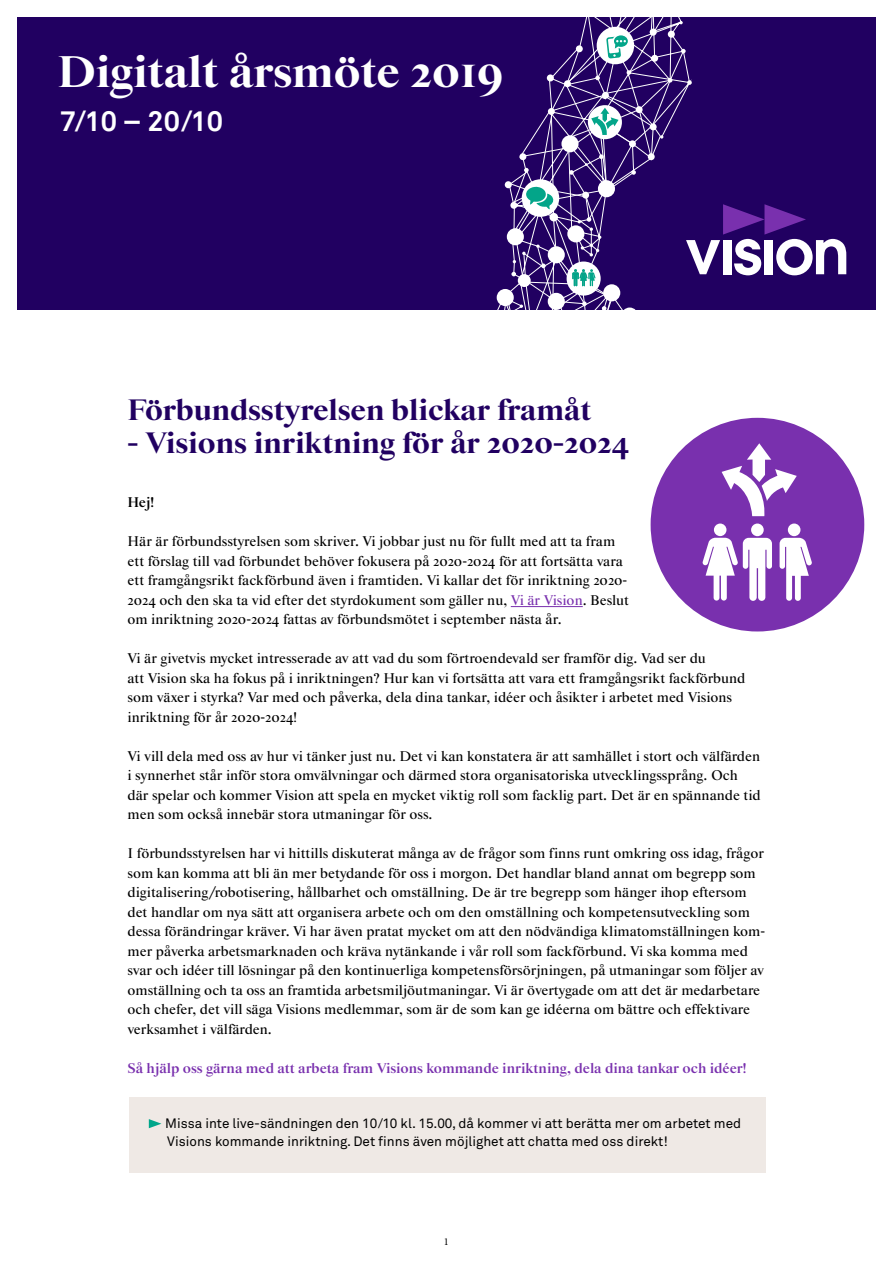
<style>
.page{position:relative;width:893px;height:1263px;background:#fff}
.page>*{position:absolute;margin:0;border:0;box-sizing:border-box;transform-origin:0 0}
.t1{font:800 45px "Starling";color:#fff}
.t2{font:800 30px "Starling";color:#210061}
.t3{font:700 28.5px "Akkurat";color:#fff}
.t4{font:14.25px/19.5px "Starling";color:#000}
.t5{font:700 14.25px "Starling";color:#7930ae}
.t6{font:700 14.25px "Starling";color:#000}
.t7{font:13.5px/18px "Akkurat";color:#000}
.t8{font:10.5px "Minion Pro";color:#000}
.s1{color:#7930ae}
</style>
<div class="page">
<div style="left:129px;top:1097px;width:636px;height:75px;background:#efe9e5"></div>
<div style="left:17px;top:17px;width:859px;height:292px;background:#210061"></div>
<svg style="left:496px;top:182px;width:188px;height:128px"></svg>
<div style="left:567px;top:261px;width:34px;height:35px;background:#fff;border-radius:50%"></div>
<svg style="left:506px;top:17px;width:340px;height:269px"></svg>
<hr style="left:511px;top:606px;width:72px;height:1px;background:#7930ae">
<svg style="left:149px;top:1119px;width:12px;height:9px"></svg>
<div style="left:651px;top:418px;width:213px;height:213px;background:#7930ae;border-radius:50%"></div>
<div style="left:751px;top:523px;width:13px;height:13px;background:#fff;border-radius:50%"></div>
<svg style="left:703px;top:538px;width:69px;height:63px"></svg>
<div style="left:714px;top:523px;width:12px;height:13px;background:#fff;border-radius:50%"></div>
<svg style="left:780px;top:523px;width:32px;height:78px"></svg>
<svg style="left:722px;top:443px;width:75px;height:73px"></svg>
<h1 class="t1" style="left:57px;top:45px;width:447px">Digitalt årsmöte 2019</h1>
<h3 class="t3" style="left:60px;top:103px;width:165px">7/10 – 20/10</h3>
<h2 class="t2" style="left:128px;top:392px;width:465px">Förbundsstyrelsen blickar framåt</h2>
<h2 class="t2" style="left:128px;top:425px;width:503px">- Visions inriktning för år 2020-2024</h2>
<p class="t6" style="left:128px;top:494px;width:28px">Hej!</p>
<p class="t4" style="left:128px;top:532px;width:503px">Här är förbundsstyrelsen som skriver. Vi jobbar just nu för fullt med att ta fram ett förslag till vad förbundet behöver fokusera på 2020-2024 för att fortsätta vara ett framgångsrikt fackförbund även i framtiden. Vi kallar det för inriktning 2020- 2024 och den ska ta vid efter det styrdokument som gäller nu, <span class="s1">Vi är Vision</span>. Beslut om inriktning 2020-2024 fattas av förbundsmötet i september nästa år.</p>
<p class="t4" style="left:128px;top:649px;width:619px">Vi är givetvis mycket intresserade av att vad du som förtroendevald ser framför dig. Vad ser du<br>att Vision ska ha fokus på i inriktningen? Hur kan vi fortsätta att vara ett framgångsrikt fackförbund som växer i styrka? Var med och påverka, dela dina tankar, idéer och åsikter i arbetet med Visions inriktning för år 2020-2024!</p>
<p class="t4" style="left:128px;top:746px;width:635px">Vi vill dela med oss av hur vi tänker just nu. Det vi kan konstatera är att samhället i stort och välfärden i synnerhet står inför stora omvälvningar och därmed stora organisatoriska utvecklingssprång. Och där spelar och kommer Vision att spela en mycket viktig roll som facklig part. Det är en spännande tid men som också innebär stora utmaningar för oss.</p>
<p class="t4" style="left:128px;top:844px;width:639px">I förbundsstyrelsen har vi hittills diskuterat många av de frågor som finns runt omkring oss idag, frågor som kan komma att bli än mer betydande för oss i morgon. Det handlar bland annat om begrepp som digitalisering/robotisering, hållbarhet och omställning. De är tre begrepp som hänger ihop eftersom det handlar om nya sätt att organisera arbete och om den omställning och kompetensutveckling som dessa förändringar kräver. Vi har även pratat mycket om att den nödvändiga klimatomställningen kom&shy;mer påverka arbetsmarknaden och kräva nytänkande i vår roll som fackförbund. Vi ska komma med svar och idéer till lösningar på den kontinuerliga kompetensförsörjningen, på utmaningar som följer av omställning och ta oss an framtida arbetsmiljöutmaningar. Vi är övertygade om att det är medarbetare och chefer, det vill säga Visions medlemmar, som är de som kan ge idéerna om bättre och effektivare verksamhet i välfärden.</p>
<p class="t5" style="left:128px;top:1059px;width:620px">Så hjälp oss gärna med att arbeta fram Visions kommande inriktning, dela dina tankar och idéer!</p>
<p class="t7" style="left:165px;top:1115px;width:577px">Missa inte live-sändningen den 10/10 kl. 15.00, då kommer vi att berätta mer om arbetet med<br>Visions kommande inriktning. Det finns även möjlighet att chatta med oss direkt!</p>
<p class="t8" style="left:444px;top:1235px;width:7px">1</p>
</div>
